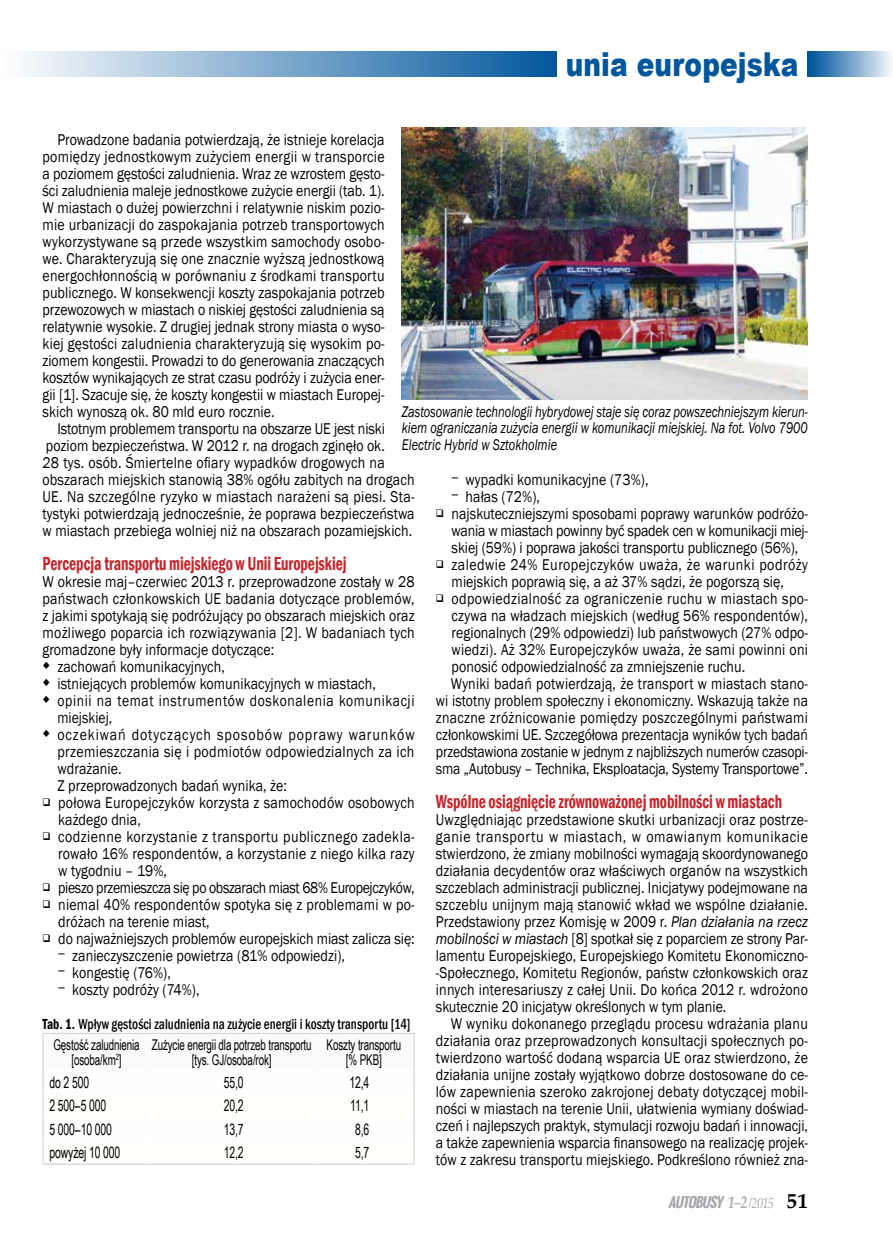
<style>
.page{position:relative;width:893px;height:1251px;background:#fff}
.page>*{position:absolute;margin:0;border:0;box-sizing:border-box;transform-origin:0 0}
.t1{font:900 33px "Arial";letter-spacing:.005em;color:#00569c;scale:.8 1}
.t2{font:600 condensed 19.5px "Franklin Gothic";letter-spacing:-.005em;color:#c1272d;scale:.8 1}
.t3{font:16.05px/17px "Franklin Gothic";letter-spacing:.005em;color:#000;text-align:justify;scale:.87 1}
.t4{font:16.05px "Franklin Gothic";letter-spacing:.005em;color:#000;scale:.86 1}
.t5{font:16.05px/17px "Franklin Gothic";letter-spacing:.045em;color:#000;scale:.85 1}
.t6{font:16.05px "Franklin Gothic";letter-spacing:-.015em;color:#000;scale:.86 1}
.t7{font:16.05px "Franklin Gothic";letter-spacing:.025em;color:#000;scale:.86 1}
.t8{font:16.05px "Franklin Gothic";letter-spacing:-.015em;color:#000;scale:.87 1}
.t9{font:16.05px "Franklin Gothic";letter-spacing:.025em;color:#000;scale:.87 1}
.t10{font:16.05px "Franklin Gothic";letter-spacing:.035em;color:#000;scale:.87 1}
.t11{font:italic 15.9px/16.5px "Franklin Gothic";letter-spacing:.005em;color:#000;text-align:justify;scale:.78 1}
.t12{font:15.75px "Arial Narrow";letter-spacing:-.01em;color:#000;scale:.81 1}
.t13{font:500 condensed 15px "Franklin Gothic";letter-spacing:.005em;color:#000;scale:.87 1}
.t14{font:14.85px/15px "Arial Narrow";letter-spacing:-.01em;color:#000;text-align:center;scale:.81 1}
.t15{font:italic 700 13.5px "Oswald";color:#a7a9ac}
.s1{font-family:"Myriad Pro"}
.s2{font-style:italic}
.s3{font-weight:600}
.s4{font-family:"Palatino Linotype";font-size:17.1px}
.s5{font-family:"Palatino Linotype";font-weight:400;font-size:14.85px}
.s6{font-family:"Palatino Linotype";font-style:normal;font-size:21px;color:#000}
</style>
<div class="page">
<div style="left:0;top:51px;width:556px;height:26px;background:linear-gradient(to right,#fff,#03579d)"></div>
<div style="left:808px;top:51px;width:85px;height:26px;background:linear-gradient(to right,#004f98,#f6f9fb)"></div>
<hr style="left:43px;top:1032px;width:107px;height:1px;background:#d1d3d4">
<hr style="left:150px;top:1032px;width:164px;height:1px;background:#d1d3d4">
<hr style="left:314px;top:1032px;width:101px;height:1px;background:#d1d3d4">
<hr style="left:413px;top:1033px;width:2px;height:37px;background:#d1d3d4">
<hr style="left:413px;top:1070px;width:2px;height:24px;background:#d1d3d4">
<hr style="left:413px;top:1094px;width:2px;height:23px;background:#d1d3d4">
<hr style="left:413px;top:1117px;width:2px;height:23px;background:#d1d3d4">
<hr style="left:413px;top:1140px;width:2px;height:23px;background:#d1d3d4">
<hr style="left:43px;top:1163px;width:107px;height:1px;background:#d1d3d4">
<hr style="left:150px;top:1163px;width:164px;height:1px;background:#d1d3d4">
<hr style="left:314px;top:1163px;width:101px;height:1px;background:#d1d3d4">
<svg style="left:43px;top:1033px;width:371px;height:130px"></svg>
<hr style="left:314px;top:1139px;width:99px;height:2px;background:#fff">
<hr style="left:313px;top:1141px;width:2px;height:22px;background:#fff">
<img style="left:402px;top:128px;width:406px;height:271px">
<h1 class="t1" style="left:566px;top:40px;width:292px">unia europejska</h1>
<p class="t3" style="left:43px;top:131px;width:395px;text-indent:15px">Prowadzone badania potwierdzają, że istnieje korelacja pomiędzy jednostkowym zużyciem energii w transporcie a poziomem gęstości zaludnienia. Wraz ze wzrostem gęsto&shy;ści zaludnienia maleje jednostkowe zużycie energii (tab. 1).<br>W miastach o dużej powierzchni i relatywnie niskim pozio&shy;mie urbanizacji do zaspokajania potrzeb transportowych wykorzystywane są przede wszystkim samochody osobo&shy;we. Charakteryzują się one znacznie wyższą jednostkową energochłonnością w porównaniu z środkami transportu publicznego. W konsekwencji koszty zaspokajania potrzeb przewozowych w miastach o niskiej gęstości zaludnienia są relatywnie wysokie. Z drugiej jednak strony miasta o wyso&shy;kiej gęstości zaludnienia charakteryzują się wysokim po&shy;ziomem kongestii. Prowadzi to do generowania znaczących kosztów wynikających ze strat czasu podróży i zużycia ener&shy;gii [1]. Szacuje się, że koszty kongestii w miastach Europej&shy;skich wynoszą ok. 80 mld euro rocznie.</p>
<p class="t3" style="left:43px;top:420px;width:429px;text-align:left;text-indent:15px">Istotnym problemem transportu na obszarze UE jest niski poziom bezpieczeństwa. W 2012 r. na drogach zginęło ok.<br>28 tys. osób. Śmiertelne ofiary wypadków drogowych na obszarach miejskich stanowią 38% ogółu zabitych na drogach UE. Na szczególne ryzyko w miastach narażeni są piesi. Sta&shy;tystyki potwierdzają jednocześnie, że poprawa bezpieczeństwa w miastach przebiega wolniej niż na obszarach pozamiejskich.</p>
<p class="t2" style="left:43px;top:550px;width:381px">Percepcja transportu miejskiego w Unii Europejskiej</p>
<p class="t3" style="left:43px;top:573px;width:429px">W okresie maj–czerwiec 2013 r. przeprowadzone zostały w 28 państwach członkowskich UE badania dotyczące problemów, z jakimi spotykają się podróżujący po obszarach miejskich oraz możliwego poparcia ich rozwiązywania [2]. W badaniach tych gromadzone były informacje dotyczące:</p>
<p class="t3" style="left:43px;top:658px;width:211px">○ zachowań komunikacyjnych,</p>
<p class="t3" style="left:43px;top:675px;width:385px">○ istniejących problemów komunikacyjnych w miastach,</p>
<p class="t5" style="left:57px;top:692px;width:422px;text-indent:-15px">○ opinii na temat instrumentów doskonalenia komunikacji miejskiej,</p>
<p class="t3" style="left:57px;top:726px;width:412px;text-align:left;text-indent:-15px">○ oczekiwań dotyczących sposobów poprawy warunków przemieszczania się i podmiotów odpowiedzialnych za ich wdrażanie.<br>Z przeprowadzonych badań wynika, że:<br>połowa Europejczyków korzysta z samochodów osobowych każdego dnia,<br>codzienne korzystanie z transportu publicznego zadekla&shy;rowało 16% respondentów, a korzystanie z niego kilka razy w tygodniu – 19%,<br>pieszo przemieszcza się po obszarach miast 68% Europejczyków, niemal 40% respondentów spotyka się z problemami w po&shy;dróżach na terenie miast,<br>do najważniejszych problemów europejskich miast zalicza się:</p>
<p class="t3" style="left:58px;top:946px;width:331px"><span class="s1">–</span> zanieczyszczenie powietrza (81% odpowiedzi),</p>
<p class="t3" style="left:58px;top:963px;width:131px"><span class="s1">–</span> kongestię (76%),</p>
<p class="t3" style="left:58px;top:980px;width:164px"><span class="s1">–</span> koszty podróży (74%),</p>
<p class="t11" style="left:402px;top:403px;width:522px">Zastosowanie technologii hybrydowej staje się coraz powszechniejszym kierun&shy;kiem ograniczania zużycia energii w komunikacji miejskiej. Na fot. Volvo 7900<br>Electric Hybrid w Sztokholmie</p>
<p class="t3" style="left:452px;top:471px;width:228px"><span class="s1">–</span> wypadki komunikacyjne (73%),</p>
<p class="t3" style="left:452px;top:488px;width:103px"><span class="s1">–</span> hałas (72%),</p>
<p class="t3" style="left:452px;top:505px;width:411px">najskuteczniejszymi sposobami poprawy warunków podróżo-</p>
<p class="t8" style="left:452px;top:520px;width:411px">wania w miastach powinny być spadek cen w komunikacji miej-</p>
<p class="t3" style="left:452px;top:539px;width:400px">skiej (59%) i poprawa jakości transportu publicznego (56%),</p>
<p class="t10" style="left:452px;top:554px;width:411px">zaledwie 24% Europejczyków uważa, że warunki podróży</p>
<p class="t3" style="left:452px;top:573px;width:384px">miejskich poprawią się, a aż 37% sądzi, że pogorszą się,</p>
<p class="t9" style="left:452px;top:588px;width:411px">odpowiedzialność za ograniczenie ruchu w miastach spo-</p>
<p class="t3" style="left:452px;top:607px;width:411px">czywa na władzach miejskich (według 56% respondentów),</p>
<p class="t3" style="left:452px;top:624px;width:411px">regionalnych (29% odpowiedzi) lub państwowych (27% odpo-</p>
<p class="t3" style="left:452px;top:641px;width:411px">wiedzi). Aż 32% Europejczyków uważa, że sami powinni oni</p>
<p class="t3" style="left:452px;top:658px;width:339px">ponosić odpowiedzialność za zmniejszenie ruchu.</p>
<p class="t4" style="left:451px;top:673px;width:417px">Wyniki badań potwierdzają, że transport w miastach stano-</p>
<p class="t4" style="left:436px;top:690px;width:434px">wi istotny problem społeczny i ekonomiczny. Wskazują także na</p>
<p class="t7" style="left:436px;top:707px;width:434px">znaczne zróżnicowanie pomiędzy poszczególnymi państwami</p>
<p class="t4" style="left:436px;top:724px;width:434px">członkowskimi UE. Szczegółowa prezentacja wyników tych badań</p>
<p class="t6" style="left:436px;top:741px;width:434px">przedstawiona zostanie w jednym z najbliższych numerów czasopi-</p>
<p class="t4" style="left:436px;top:758px;width:434px">sma „Autobusy – Technika, Eksploatacja, Systemy Transportowe”.</p>
<p class="t2" style="left:436px;top:788px;width:434px">Wspólne osiągnięcie zrównoważonej mobilności w miastach</p>
<p class="t3" style="left:436px;top:811px;width:429px">Uwzględniając przedstawione skutki urbanizacji oraz postrze&shy;ganie transportu w miastach, w omawianym komunikacie stwierdzono, że zmiany mobilności wymagają skoordynowanego działania decydentów oraz właściwych organów na wszystkich szczeblach administracji publicznej. Inicjatywy podejmowane na szczeblu unijnym mają stanowić wkład we wspólne działanie.<br>Przedstawiony przez Komisję w 2009 r. <span class="s2">Plan działania na rzecz mobilności w miastach</span> [8] spotkał się z poparciem ze strony Par&shy;lamentu Europejskiego, Europejskiego Komitetu Ekonomiczno--Społecznego, Komitetu Regionów, państw członkowskich oraz innych interesariuszy z całej Unii. Do końca 2012 r. wdrożono skutecznie 20 inicjatyw określonych w tym planie.</p>
<p class="t3" style="left:436px;top:1014px;width:429px;text-indent:15px">W wyniku dokonanego przeglądu procesu wdrażania planu działania oraz przeprowadzonych konsultacji społecznych po&shy;twierdzono wartość dodaną wsparcia UE oraz stwierdzono, że działania unijne zostały wyjątkowo dobrze dostosowane do ce&shy;lów zapewnienia szeroko zakrojonej debaty dotyczącej mobil&shy;ności w miastach na terenie Unii, ułatwienia wymiany doświad&shy;czeń i najlepszych praktyk, stymulacji rozwoju badań i innowacji, a także zapewnienia wsparcia finansowego na realizację projek&shy;tów z zakresu transportu miejskiego. Podkreślono również zna-</p>
<p class="t13" style="left:43px;top:1013px;width:424px"><span class="s3">Tab. 1.</span> Wpływ gęstości zaludnienia na zużycie energii i koszty transportu [14]</p>
<p class="t14" style="left:53px;top:1036px;width:108px">Gęstość zaludnienia [osoba/km<sup>2</sup>]</p>
<p class="t14" style="left:152px;top:1036px;width:199px">Zużycie energii dla potrzeb transportu [tys. GJ/osoba/rok]</p>
<p class="t14" style="left:327px;top:1036px;width:94px">Koszty transportu [% PKB]</p>
<p class="t12" style="left:49px;top:1070px;width:51px">do 2 500</p>
<p class="t12" style="left:224px;top:1070px;width:26px">55,0</p>
<p class="t12" style="left:349px;top:1070px;width:26px">12,4</p>
<p class="t12" style="left:49px;top:1094px;width:72px">2 500–5 000</p>
<p class="t12" style="left:224px;top:1094px;width:26px">20,2</p>
<p class="t12" style="left:350px;top:1094px;width:25px">11,1</p>
<p class="t12" style="left:49px;top:1117px;width:79px">5 000–10 000</p>
<p class="t12" style="left:224px;top:1117px;width:26px">13,7</p>
<p class="t12" style="left:355px;top:1117px;width:19px">8,6</p>
<p class="t12" style="left:49px;top:1140px;width:89px">powyżej 10 000</p>
<p class="t12" style="left:224px;top:1140px;width:26px">12,2</p>
<p class="t12" style="left:355px;top:1140px;width:19px">5,7</p>
<p class="t15" style="left:668px;top:1191px;width:141px">AUTOBUSY <span class="s4">1–2</span><span class="s5">/2015</span> <span class="s6">51</span></p>
</div>
